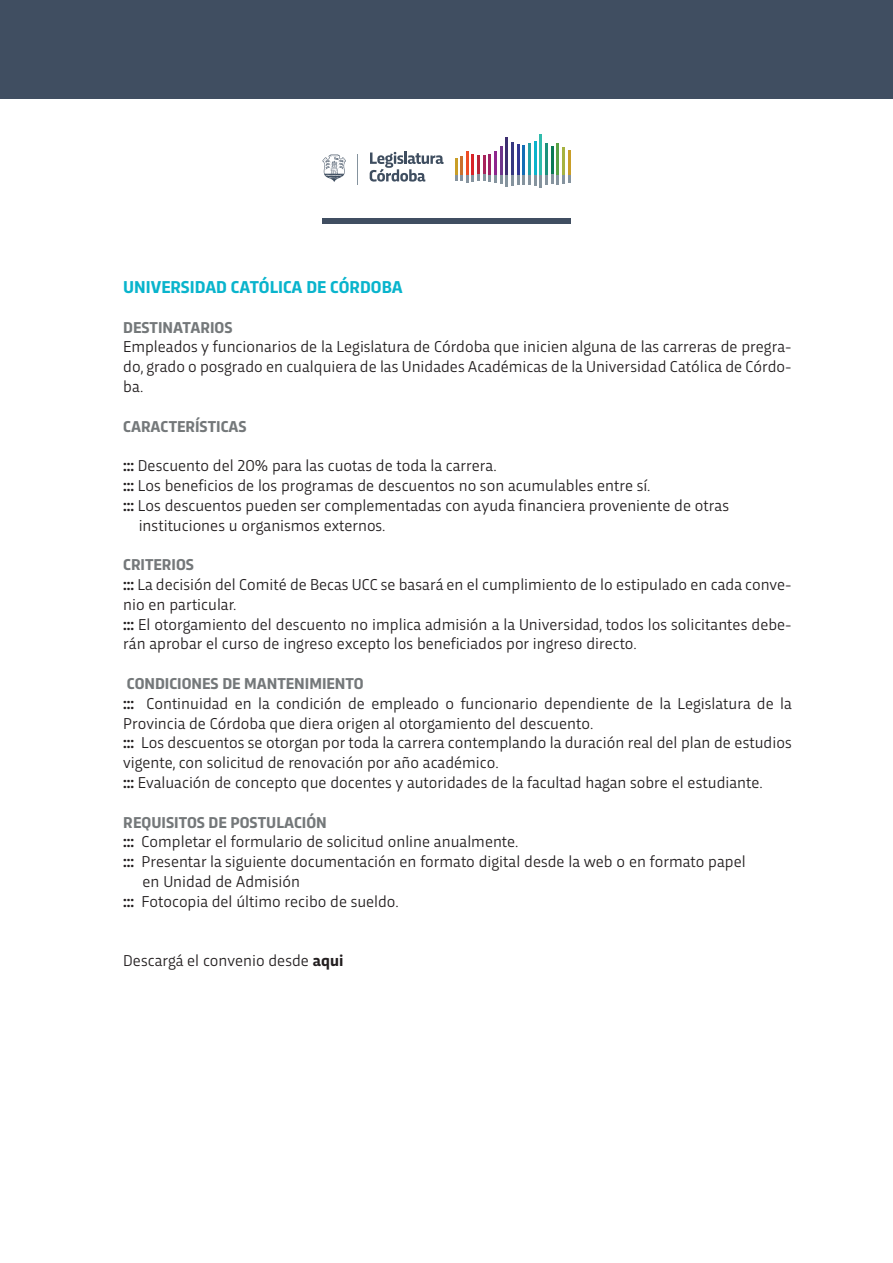
<style>
.page{position:relative;width:893px;height:1263px;background:#fff}
.page>*{position:absolute;margin:0;border:0;box-sizing:border-box;transform-origin:0 0}
.t1{font:700 18px "Trasandina";color:#09b4cc}
.t2{font:16.5px/19.8px "Trasandina";color:#231f20}
.t3{font:700 16.5px "Trasandina";color:#74787a}
.s1{font-weight:700}
.s2{font-weight:700;color:#74787a}
</style>
<div class="page">
<div style="left:0;top:0;width:893px;height:99px;background:#404e61"></div>
<div style="left:322px;top:218px;width:249px;height:6px;background:#404e61"></div>
<hr style="left:460px;top:156px;width:3px;height:19px;background:#c8712e">
<hr style="left:466px;top:151px;width:3px;height:24px;background:#ee4c24">
<hr style="left:471px;top:154px;width:3px;height:21px;background:#d92328">
<hr style="left:477px;top:155px;width:3px;height:20px;background:#b92439">
<hr style="left:483px;top:155px;width:3px;height:20px;background:#a8235b">
<hr style="left:488px;top:154px;width:3px;height:21px;background:#9d2266">
<hr style="left:494px;top:151px;width:3px;height:24px;background:#8f268d">
<hr style="left:500px;top:147px;width:3px;height:28px;background:#6e358b">
<hr style="left:505px;top:137px;width:3px;height:38px;background:#3d2e70">
<hr style="left:511px;top:142px;width:3px;height:33px;background:#363880">
<hr style="left:517px;top:144px;width:3px;height:31px;background:#333792">
<hr style="left:522px;top:145px;width:3px;height:30px;background:#136db5">
<hr style="left:528px;top:144px;width:3px;height:31px;background:#239fa3">
<hr style="left:534px;top:141px;width:3px;height:34px;background:#09b4cc">
<hr style="left:539px;top:135px;width:3px;height:40px;background:#31bbac">
<hr style="left:545px;top:144px;width:3px;height:31px;background:#1c917b">
<hr style="left:551px;top:146px;width:3px;height:29px;background:#097a54">
<hr style="left:556px;top:144px;width:3px;height:31px;background:#57a144">
<hr style="left:562px;top:147px;width:3px;height:28px;background:#a7b240">
<hr style="left:568px;top:150px;width:2px;height:25px;background:#c99e28">
<svg style="left:455px;top:158px;width:115px;height:29px"></svg>
<svg style="left:370px;top:152px;width:74px;height:30px"></svg>
<svg style="left:322px;top:155px;width:24px;height:27px"></svg>
<hr style="left:358px;top:154px;width:1px;height:30px;background:#85939e">
<p class="t1" style="left:123px;top:274px;width:281px">UNIVERSIDAD CATÓLICA DE CÓRDOBA</p>
<p class="t3" style="left:123px;top:315px;width:111px">DESTINATARIOS</p>
<p class="t2" style="left:123px;top:336px;width:670px;text-align:justify">Empleados y funcionarios de la Legislatura de Córdoba que inicien alguna de las carreras de pregra&shy;do, grado o posgrado en cualquiera de las Unidades Académicas de la Universidad Católica de Córdo&shy;ba.</p>
<p class="t3" style="left:123px;top:414px;width:125px">CARACTERÍSTICAS</p>
<p class="t2" style="left:123px;top:455px;width:375px"><span class="s1">:::</span> Descuento del 20% para las cuotas de toda la carrera.</p>
<p class="t2" style="left:123px;top:474px;width:529px"><span class="s1">:::</span> Los beneficios de los programas de descuentos no son acumulables entre sí.</p>
<p class="t2" style="left:123px;top:494px;width:607px"><span class="s1">:::</span> Los descuentos pueden ser complementadas con ayuda financiera proveniente de otras</p>
<p class="t2" style="left:139px;top:514px;width:248px">instituciones u organismos externos.</p>
<p class="t2" style="left:123px;top:554px;width:670px"><span class="s2">CRITERIOS<br></span><span class="s1">:::</span> La decisión del Comité de Becas UCC se basará en el cumplimiento de lo estipulado en cada conve&shy;nio en particular.<br><span class="s1">:::</span> El otorgamiento del descuento no implica admisión a la Universidad, todos los solicitantes debe&shy;rán aprobar el curso de ingreso excepto los beneficiados por ingreso directo.</p>
<p class="t2" style="left:123px;top:672px;width:670px"><span class="s2">CONDICIONES DE MANTENIMIENTO<br></span><span class="s1">:::</span> Continuidad en la condición de empleado o funcionario dependiente de la Legislatura de la Provincia de Córdoba que diera origen al otorgamiento del descuento.<br><span class="s1">:::</span> Los descuentos se otorgan por toda la carrera contemplando la duración real del plan de estudios vigente, con solicitud de renovación por año académico.<br><span class="s1">:::</span> Evaluación de concepto que docentes y autoridades de la facultad hagan sobre el estudiante.</p>
<p class="t3" style="left:123px;top:810px;width:205px">REQUISITOS DE POSTULACIÓN</p>
<p class="t2" style="left:123px;top:831px;width:397px"><span class="s1">:::</span> Completar el formulario de solicitud online anualmente.</p>
<p class="t2" style="left:123px;top:851px;width:624px"><span class="s1">:::</span> Presentar la siguiente documentación en formato digital desde la web o en formato papel</p>
<p class="t2" style="left:143px;top:870px;width:159px">en Unidad de Admisión</p>
<p class="t2" style="left:123px;top:890px;width:277px"><span class="s1">:::</span> Fotocopia del último recibo de sueldo.</p>
<p class="t2" style="left:123px;top:950px;width:222px">Descargá el convenio desde <span class="s1">aqui</span></p>
</div>
